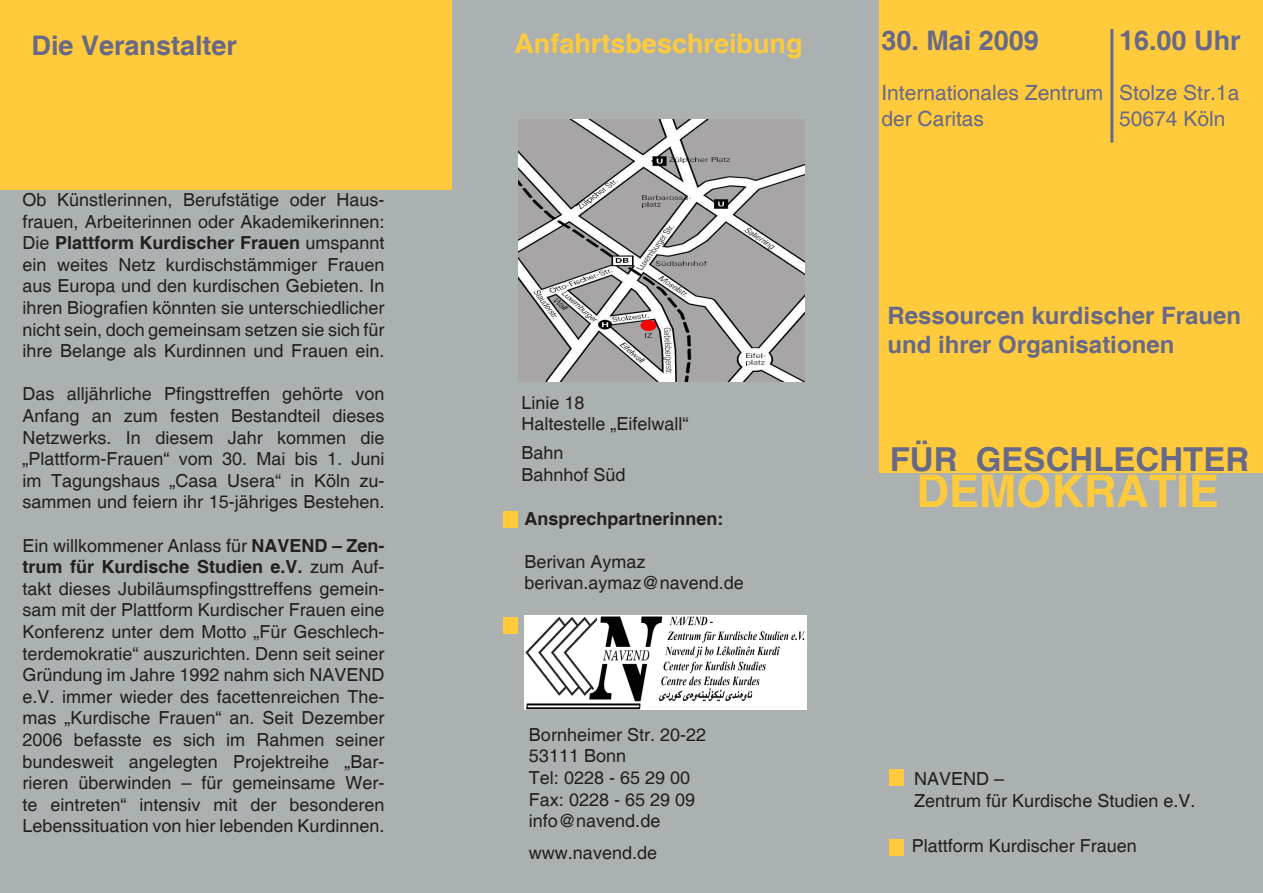
<style>
.page{position:relative;width:1263px;height:893px;background:#abb0b1}
.page>*{position:absolute;margin:0;border:0;box-sizing:border-box;transform-origin:0 0}
.t1{font:700 45px "Helvetica";color:#ffcb3d}
.t2{font:700 33px "Helvetica";color:#676987}
.t3{font:700 27px "Helvetica";color:#676987}
.t4{font:700 27px "Helvetica";color:#ffcb3d}
.t5{font:700 24px "Helvetica";color:#676987}
.t6{font:21px "Helvetica";color:#676987}
.t7{font:18px/21.6px "Helvetica";color:#231f20;text-align:justify}
.t8{font:700 18px "Helvetica";color:#231f20}
.s1{font-weight:700}
</style>
<div class="page">
<div style="left:879px;top:0;width:384px;height:473px;background:#ffcb3d"></div>
<hr style="left:1110px;top:29px;width:3px;height:114px;background:#686987">
<img style="left:518px;top:120px;width:286px;height:262px">
<div style="left:503px;top:511px;width:15px;height:16px;background:#ffcb3d"></div>
<div style="left:503px;top:618px;width:15px;height:16px;background:#ffcb3d"></div>
<div style="left:0;top:0;width:451px;height:189px;background:#ffcb3d"></div>
<img style="left:524px;top:615px;width:282px;height:94px">
<div style="left:889px;top:840px;width:15px;height:16px;background:#ffcb3d"></div>
<div style="left:889px;top:770px;width:15px;height:16px;background:#ffcb3d"></div>
<p class="t3" style="left:32px;top:29px;width:207px">Die Veranstalter</p>
<p class="t7" style="left:23px;top:190px;width:363px">Ob Künstlerinnen, Berufstätige oder Haus&shy;frauen, Arbeiterinnen oder Akademikerinnen:</p>
<p class="t7" style="left:23px;top:233px;width:363px">Die <span class="s1">Plattform Kurdischer Frauen</span> umspannt ein weites Netz kurdischstämmiger Frauen aus Europa und den kurdischen Gebieten. In ihren Biografien könnten sie unterschiedlicher nicht sein, doch gemeinsam setzen sie sich für ihre Belange als Kurdinnen und Frauen ein.</p>
<p class="t7" style="left:23px;top:384px;width:363px">Das alljährliche Pfingsttreffen gehörte von Anfang an zum festen Bestandteil dieses Netzwerks. In diesem Jahr kommen die „Plattform-Frauen“ vom 30. Mai bis 1. Juni im Tagungshaus „Casa Usera“ in Köln zu&shy;sammen und feiern ihr 15-jähriges Bestehen.</p>
<p class="t7" style="left:23px;top:535px;width:363px">Ein willkommener Anlass für <span class="s1">NAVEND – Zen&shy;trum für Kurdische Studien e.V.</span> zum Auf&shy;takt dieses Jubiläumspfingsttreffens gemein&shy;sam mit der Plattform Kurdischer Frauen eine Konferenz unter dem Motto „Für Geschlech&shy;terdemokratie“ auszurichten. Denn seit seiner Gründung im Jahre 1992 nahm sich NAVEND e.V. immer wieder des facettenreichen The&shy;mas „Kurdische Frauen“ an. Seit Dezember 2006 befasste es sich im Rahmen seiner bundesweit angelegten Projektreihe „Bar&shy;rieren überwinden – für gemeinsame Wer&shy;te eintreten“ intensiv mit der besonderen</p>
<p class="t7" style="left:23px;top:816px;width:363px">Lebenssituation von hier lebenden Kurdinnen.</p>
<p class="t4" style="left:514px;top:27px;width:290px">Anfahrtsbeschreibung</p>
<p class="t7" style="left:521px;top:392px;width:65px">Linie 18</p>
<p class="t7" style="left:521px;top:414px;width:169px">Haltestelle „Eifelwall“</p>
<p class="t7" style="left:521px;top:443px;width:44px">Bahn</p>
<p class="t7" style="left:521px;top:464px;width:106px">Bahnhof Süd</p>
<p class="t8" style="left:524px;top:507px;width:201px">Ansprechpartnerinnen:</p>
<p class="t7" style="left:524px;top:551px;width:123px">Berivan Aymaz</p>
<p class="t7" style="left:524px;top:573px;width:221px">berivan.aymaz@navend.de</p>
<p class="t7" style="left:529px;top:724px;width:179px">Bornheimer Str. 20-22</p>
<p class="t7" style="left:529px;top:746px;width:99px">53111 Bonn</p>
<p class="t7" style="left:529px;top:768px;width:163px">Tel: 0228 - 65 29 00</p>
<p class="t7" style="left:529px;top:789px;width:168px">Fax: 0228 - 65 29 09</p>
<p class="t7" style="left:529px;top:811px;width:133px">info@navend.de</p>
<p class="t7" style="left:529px;top:842px;width:130px">www.navend.de</p>
<p class="t3" style="left:881px;top:24px;width:159px">30. Mai 2009</p>
<p class="t6" style="left:881px;top:81px;width:223px">Internationales Zentrum</p>
<p class="t6" style="left:881px;top:106px;width:104px">der Caritas</p>
<p class="t3" style="left:1119px;top:24px;width:123px">16.00 Uhr</p>
<p class="t6" style="left:1119px;top:81px;width:122px">Stolze Str.1a</p>
<p class="t6" style="left:1119px;top:106px;width:108px">50674 Köln</p>
<p class="t5" style="left:887px;top:301px;width:355px">Ressourcen kurdischer Frauen</p>
<p class="t5" style="left:887px;top:329px;width:288px">und ihrer Organisationen</p>
<p class="t2" style="left:890px;top:439px;width:361px">FÜR GESCHLECHTER</p>
<p class="t1" style="left:916px;top:463px;width:304px">DEMOKRATIE</p>
<p class="t7" style="left:914px;top:769px;width:92px">NAVEND –</p>
<p class="t7" style="left:914px;top:790px;width:283px">Zentrum für Kurdische Studien e.V.</p>
<p class="t7" style="left:912px;top:836px;width:227px">Plattform Kurdischer Frauen</p>
</div>
